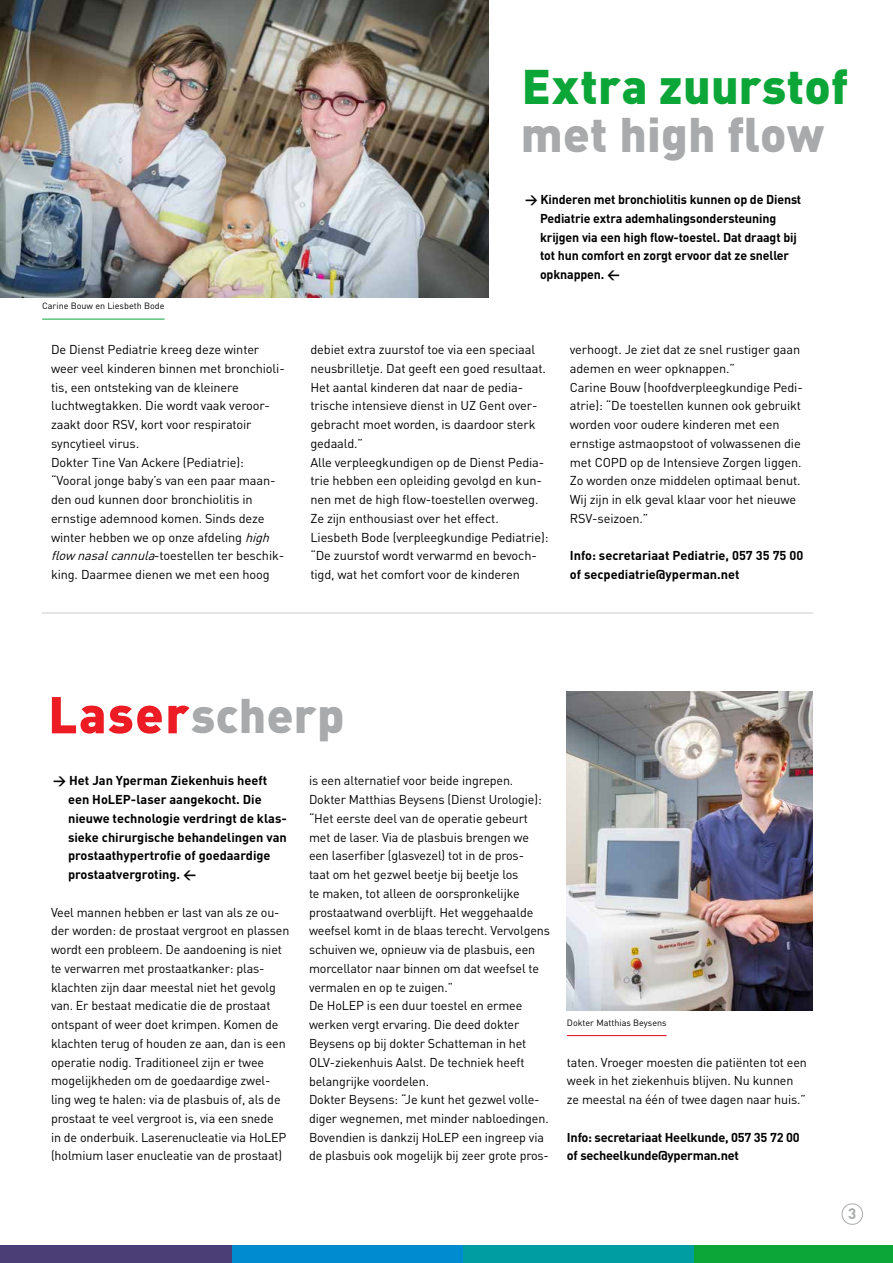
<style>
.page{position:relative;width:893px;height:1263px;background:#fff}
.page>*{position:absolute;margin:0;border:0;box-sizing:border-box;transform-origin:0 0}
.t1{font:900 48px "DIN";letter-spacing:.005em;color:#a8aaab}
.t2{font:900 48px "DIN";letter-spacing:.005em;color:#0ca538}
.t3{font:700 15px "DIN";color:#a8aaab}
.t4{font:12.75px/18.8px "DIN";letter-spacing:-.01em;color:#000}
.t5{font:700 12.75px/18.8px "DIN";letter-spacing:-.01em;color:#000}
.t6{font:9px "DIN";color:#000}
.s1{font-style:italic}
.s2{font-size:51px;color:#ed1c24}
</style>
<div class="page">
<div style="left:842px;top:1203px;width:21px;height:22px;border:1px solid #a8aaab;border-radius:50%"></div>
<div style="left:693px;top:1246px;width:200px;height:17px;background:#0ca538"></div>
<div style="left:462px;top:1246px;width:231px;height:17px;background:#009ea2"></div>
<div style="left:231px;top:1246px;width:231px;height:17px;background:#008ad0"></div>
<div style="left:0;top:1246px;width:231px;height:17px;background:#4b3d76"></div>
<hr style="left:42px;top:612px;width:771px;height:2px;background:#dcdbdc">
<img style="left:0;top:0;width:488px;height:297px">
<hr style="left:42px;top:319px;width:123px;height:1px;background:#0ca538">
<img style="left:567px;top:692px;width:246px;height:318px">
<hr style="left:567px;top:1035px;width:100px;height:1px;background:#e30613">
<h1 class="t2" style="left:522px;top:54px;width:328px">Extra zuurstof</h1>
<h1 class="t1" style="left:521px;top:102px;width:305px">met high flow</h1>
<p class="t6" style="left:42px;top:300px;width:124px">Carine Bouw en Liesbeth Bode</p>
<p class="t5" style="left:540px;top:189px;width:263px;text-indent:-15px">&gt; Kinderen met bronchiolitis kunnen op de Dienst Pediatrie extra ademhalingsondersteuning krijgen via een high flow-toestel. Dat draagt bij tot hun comfort en zorgt ervoor dat ze sneller opknappen. &lt;</p>
<p class="t4" style="left:51px;top:340px;width:235px">De Dienst Pediatrie kreeg deze winter weer veel kinderen binnen met bronchioli&shy;tis, een ontsteking van de kleinere luchtwegtakken. Die wordt vaak veroor&shy;zaakt door RSV, kort voor respiratoir syncytieel virus<span class="s1">.<br></span>Dokter Tine Van Ackere (Pediatrie): “Vooral jonge baby’s van een paar maan&shy;den oud kunnen door bronchiolitis in ernstige ademnood komen. Sinds deze winter hebben we op onze afdeling <span class="s1">high flow nasalcannula</span>-toestellen ter beschik&shy;king. Daarmee dienen we met een hoog</p>
<p class="t4" style="left:310px;top:340px;width:240px">debiet extra zuurstof toe via een speciaal neusbrilletje. Dat geeft een goed resultaat.<br>Het aantal kinderen dat naar de pedia&shy;trische intensieve dienst in UZ Gent over&shy;gebracht moet worden, is daardoor sterk gedaald.”<br>Alle verpleegkundigen op de Dienst Pedia&shy;trie hebben een opleiding gevolgd en kun&shy;nen met de high flow-toestellen overweg.<br>Ze zijn enthousiast over het effect.<br>Liesbeth Bode (verpleegkundige Pediatrie): “De zuurstof wordt verwarmd en bevoch&shy;tigd, wat het comfort voor de kinderen</p>
<p class="t4" style="left:570px;top:340px;width:234px">verhoogt. Je ziet dat ze snel rustiger gaan ademen en weer opknappen.”<br>Carine Bouw (hoofdverpleegkundige Pedi&shy;atrie): “De toestellen kunnen ook gebruikt worden voor oudere kinderen met een ernstige astmaopstoot of volwassenen die met COPD op de Intensieve Zorgen liggen.<br>Zo worden onze middelen optimaal benut.<br>Wij zijn in elk geval klaar voor het nieuwe RSV-seizoen.”</p>
<p class="t5" style="left:570px;top:546px;width:235px">Info: secretariaat Pediatrie, 057 35 75 00 of secpediatrie@yperman.net</p>
<h1 class="t1" style="left:48px;top:684px;width:298px"><span class="s2">Laser</span>scherp</h1>
<p class="t5" style="left:68px;top:771px;width:220px;text-indent:-15px">&gt; Het Jan Yperman Ziekenhuis heeft een HoLEP-laser aangekocht. Die nieuwe technologie verdringt de klas&shy;sieke chirurgische behandelingen van prostaathypertrofie of goedaardige prostaatvergroting. &lt;</p>
<p class="t4" style="left:51px;top:902px;width:240px">Veel mannen hebben er last van als ze ou&shy;der worden: de prostaat vergroot en plassen wordt een probleem. De aandoening is niet te verwarren met prostaatkanker: plas&shy;klachten zijn daar meestal niet het gevolg van. Er bestaat medicatie die de prostaat ontspant of weer doet krimpen. Komen de klachten terug of houden ze aan, dan is een operatie nodig. Traditioneel zijn er twee mogelijkheden om de goedaardige zwel&shy;ling weg te halen: via de plasbuis of, als de prostaat te veel vergroot is, via een snede<br>in de onderbuik. Laserenucleatie via HoLEP (holmium laser enucleatie van de prostaat)</p>
<p class="t4" style="left:309px;top:771px;width:242px">is een alternatief voor beide ingrepen.<br>Dokter Matthias Beysens (Dienst Urologie): “Het eerste deel van de operatie gebeurt met de laser. Via de plasbuis brengen we een laserfiber (glasvezel) tot in de pros-<br>taat om het gezwel beetje bij beetje los<br>te maken, tot alleen de oorspronkelijke prostaatwand overblijft. Het weggehaalde weefsel komt in de blaas terecht. Vervolgens schuiven we, opnieuw via de plasbuis, een morcellator naar binnen om dat weefsel te vermalen en op te zuigen.”<br>De HoLEP is een duur toestel en ermee werken vergt ervaring. Die deed dokter Beysens op bij dokter Schatteman in het OLV-ziekenhuis Aalst. De techniek heeft belangrijke voordelen.<br>Dokter Beysens: “Je kunt het gezwel volle&shy;diger wegnemen, met minder nabloedingen.<br>Bovendien is dankzij HoLEP een ingreep via de plasbuis ook mogelijk bij zeer grote pros-</p>
<p class="t6" style="left:567px;top:1017px;width:101px">Dokter Matthias Beysens</p>
<p class="t4" style="left:567px;top:1052px;width:241px">taten. Vroeger moesten die patiënten tot een week in het ziekenhuis blijven. Nu kunnen ze meestal na één of twee dagen naar huis.”</p>
<p class="t5" style="left:567px;top:1127px;width:234px">Info: secretariaat Heelkunde, 057 35 72 00 of secheelkunde@yperman.net</p>
<p class="t3" style="left:848px;top:1204px;width:10px">3</p>
</div>
